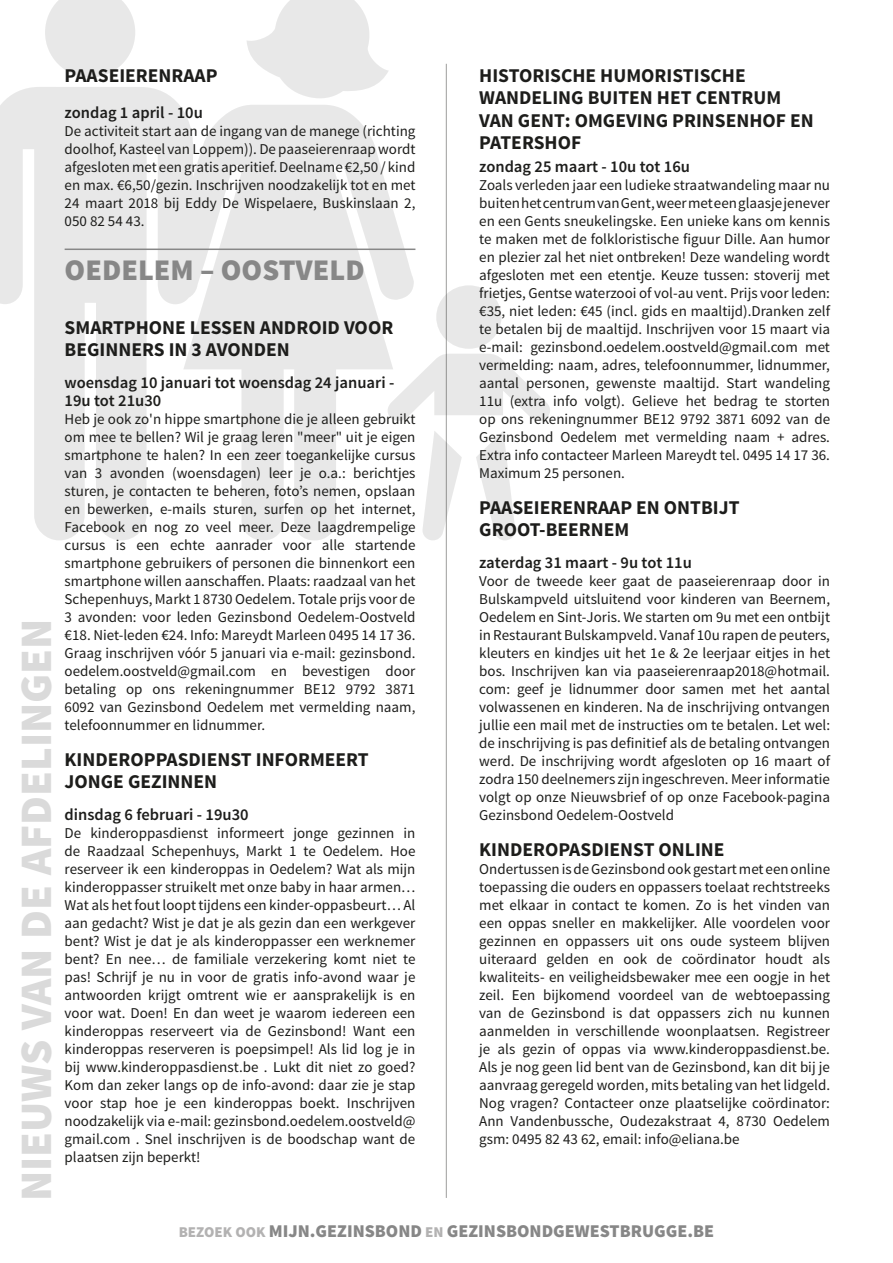
<style>
.page{position:relative;width:893px;height:1263px;background:#fff}
.page>*{position:absolute;margin:0;border:0;box-sizing:border-box;transform-origin:0 0}
.t1{font:900 45px "Source Sans Pro";color:#dadada}
.t2{font:900 30px "Source Sans Pro";color:#878787}
.t3{font:700 19.5px/22.5px "Source Sans Pro";color:#1d1d1b}
.t4{font:900 18px "Source Sans Pro";color:#878787}
.t5{font:600 16.5px/18px "Source Sans Pro";color:#1d1d1b}
.t6{font:15px/18px "Source Sans Pro";color:#1d1d1b;text-align:justify}
.s1{font-size:15px;color:#b3b2b2}
</style>
<div class="page">
<hr style="left:446px;top:64px;width:1px;height:1134px;background:#9d9d9c">
<svg style="left:0;top:0;width:550px;height:540px;fill:#e8e8e8"></svg>
<hr style="left:65px;top:249px;width:350px;height:1px;background:#878787">
<h1 class="t1" style="left:7px;top:1201px;width:584px;rotate:-90deg">NIEUWS VAN DE AFDELINGEN</h1>
<h3 class="t3" style="left:65px;top:65px;width:154px">PAASEIERENRAAP</h3>
<p class="t5" style="left:65px;top:104px;width:140px">zondag 1 april - 10u</p>
<p class="t6" style="left:65px;top:122px;width:352px">De activiteit start aan de ingang van de manege (richting doolhof, Kasteel van Loppem)). De paaseierenraap wordt afgesloten met een gratis aperitief. Deelname €2,50 / kind en max. €6,50/gezin. Inschrijven noodzakelijk tot en met 24 maart 2018 bij Eddy De Wispelaere, Buskinslaan 2, 050 82 54 43.</p>
<h2 class="t2" style="left:65px;top:250px;width:301px">OEDELEM – OOSTVELD</h2>
<h3 class="t3" style="left:65px;top:317px;width:330px">SMARTPHONE LESSEN ANDROID VOOR<br>BEGINNERS IN 3 AVONDEN</h3>
<p class="t5" style="left:65px;top:374px;width:331px">woensdag 10 januari tot woensdag 24 januari -<br>19u tot 21u30</p>
<p class="t6" style="left:65px;top:410px;width:352px">Heb je ook zo'n hippe smartphone die je alleen gebruikt om mee te bellen? Wil je graag leren "meer" uit je eigen smartphone te halen? In een zeer toegankelijke cursus van 3 avonden (woensdagen) leer je o.a.: berichtjes sturen, je contacten te beheren, foto’s nemen, opslaan en bewerken, e-mails sturen, surfen op het internet, Facebook en nog zo veel meer. Deze laagdrempelige cursus is een echte aanrader voor alle startende smartphone gebruikers of personen die binnenkort een smartphone willen aanschaffen. Plaats: raadzaal van het Schepenhuys, Markt 1 8730 Oedelem. Totale prijs voor de 3 avonden: voor leden Gezinsbond Oedelem-Oostveld €18. Niet-leden €24. Info: Mareydt Marleen 0495 14 17 36.<br>Graag inschrijven vóór 5 januari via e-mail: gezinsbond. oedelem.oostveld@gmail.com en bevestigen door betaling op ons rekeningnummer BE12 9792 3871<br>6092 van Gezinsbond Oedelem met vermelding naam, telefoonnummer en lidnummer.</p>
<h3 class="t3" style="left:65px;top:749px;width:306px">KINDEROPPASDIENST INFORMEERT<br>JONGE GEZINNEN</h3>
<p class="t5" style="left:65px;top:806px;width:186px">dinsdag 6 februari - 19u30</p>
<p class="t6" style="left:65px;top:824px;width:352px">De kinderoppasdienst informeert jonge gezinnen in de Raadzaal Schepenhuys, Markt 1 te Oedelem. Hoe reserveer ik een kinderoppas in Oedelem? Wat als mijn kinderoppasser struikelt met onze baby in haar armen… Wat als het fout loopt tijdens een kinder-oppasbeurt… Al aan gedacht? Wist je dat je als gezin dan een werkgever bent? Wist je dat je als kinderoppasser een werknemer bent? En nee… de familiale verzekering komt niet te pas! Schrijf je nu in voor de gratis info-avond waar je antwoorden krijgt omtrent wie er aansprakelijk is en voor wat. Doen! En dan weet je waarom iedereen een kinderoppas reserveert via de Gezinsbond! Want een kinderoppas reserveren is poepsimpel! Als lid log je in bij www.kinderoppasdienst.be . Lukt dit niet zo goed?<br>Kom dan zeker langs op de info-avond: daar zie je stap voor stap hoe je een kinderoppas boekt. Inschrijven noodzakelijk via e-mail: gezinsbond.oedelem.oostveld@ gmail.com . Snel inschrijven is de boodschap want de plaatsen zijn beperkt!</p>
<h3 class="t3" style="left:479px;top:65px;width:336px">HISTORISCHE HUMORISTISCHE<br>WANDELING BUITEN HET CENTRUM<br>VAN GENT: OMGEVING PRINSENHOF EN<br>PATERSHOF</h3>
<p class="t5" style="left:479px;top:158px;width:212px">zondag 25 maart - 10u tot 16u</p>
<p class="t6" style="left:479px;top:176px;width:352px">Zoals verleden jaar een ludieke straatwandeling maar nu buiten het centrum van Gent, weer met een glaasje jenever en een Gents sneukelingske. Een unieke kans om kennis te maken met de folkloristische figuur Dille. Aan humor en plezier zal het niet ontbreken! Deze wandeling wordt afgesloten met een etentje. Keuze tussen: stoverij met frietjes, Gentse waterzooi of vol-au vent. Prijs voor leden: €35, niet leden: €45 (incl. gids en maaltijd).Dranken zelf te betalen bij de maaltijd. Inschrijven voor 15 maart via e-mail: gezinsbond.oedelem.oostveld@gmail.com met vermelding: naam, adres, telefoonnummer, lidnummer, aantal personen, gewenste maaltijd. Start wandeling 11u (extra info volgt). Gelieve het bedrag te storten op ons rekeningnummer BE12 9792 3871 6092 van de Gezinsbond Oedelem met vermelding naam + adres.<br>Extra info contacteer Marleen Mareydt tel. 0495 14 17 36.<br>Maximum 25 personen.</p>
<h3 class="t3" style="left:479px;top:497px;width:262px">PAASEIERENRAAP EN ONTBIJT<br>GROOT-BEERNEM</h3>
<p class="t5" style="left:479px;top:554px;width:214px">zaterdag 31 maart - 9u tot 11u</p>
<p class="t6" style="left:479px;top:572px;width:352px">Voor de tweede keer gaat de paaseierenraap door in Bulskampveld uitsluitend voor kinderen van Beernem, Oedelem en Sint-Joris. We starten om 9u met een ontbijt in Restaurant Bulskampveld. Vanaf 10u rapen de peuters, kleuters en kindjes uit het 1e &amp; 2e leerjaar eitjes in het bos. Inschrijven kan via paaseierenraap2018@hotmail. com: geef je lidnummer door samen met het aantal volwassenen en kinderen. Na de inschrijving ontvangen jullie een mail met de instructies om te betalen. Let wel: de inschrijving is pas definitief als de betaling ontvangen werd. De inschrijving wordt afgesloten op 16 maart of zodra 150 deelnemers zijn ingeschreven. Meer informatie volgt op onze Nieuwsbrief of op onze Facebook-pagina Gezinsbond Oedelem-Oostveld</p>
<h3 class="t3" style="left:479px;top:839px;width:247px">KINDEROPASDIENST ONLINE</h3>
<p class="t6" style="left:479px;top:860px;width:352px">Ondertussen is de Gezinsbond ook gestart met een online toepassing die ouders en oppassers toelaat rechtstreeks met elkaar in contact te komen. Zo is het vinden van een oppas sneller en makkelijker. Alle voordelen voor gezinnen en oppassers uit ons oude systeem blijven uiteraard gelden en ook de coördinator houdt als kwaliteits- en veiligheidsbewaker mee een oogje in het zeil. Een bijkomend voordeel van de webtoepassing van de Gezinsbond is dat oppassers zich nu kunnen aanmelden in verschillende woonplaatsen. Registreer je als gezin of oppas via www.kinderoppasdienst.be.<br>Als je nog geen lid bent van de Gezinsbond, kan dit bij je aanvraag geregeld worden, mits betaling van het lidgeld.<br>Nog vragen? Contacteer onze plaatselijke coördinator:<br>Ann Vandenbussche, Oudezakstraat 4, 8730 Oedelem gsm: 0495 82 43 62, email: info@eliana.be</p>
<p class="t4" style="left:179px;top:1220px;width:537px"><span class="s1">BEZOEK OOK</span> MIJN.GEZINSBOND <span class="s1">EN</span> GEZINSBONDGEWESTBRUGGE.BE</p>
</div>
